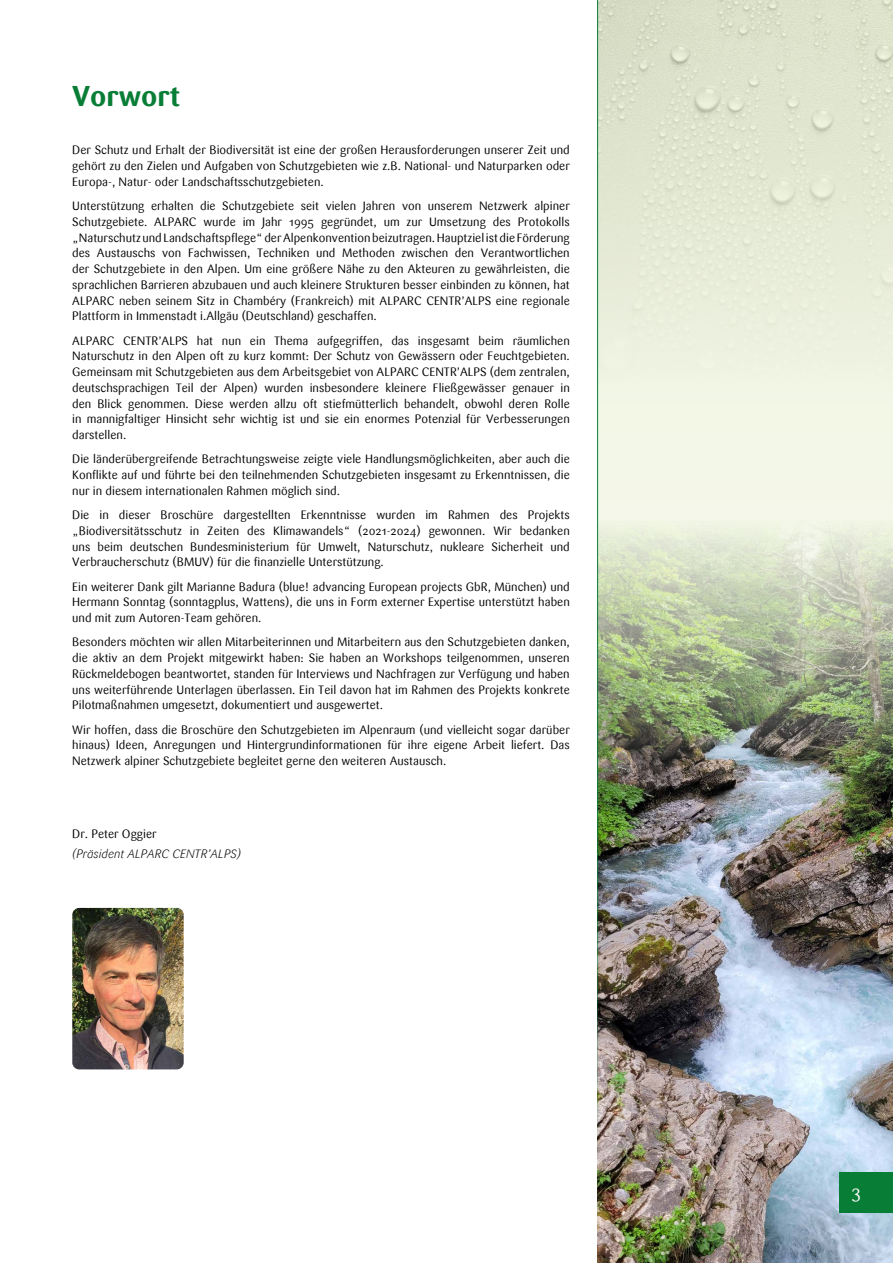
<style>
.page{position:relative;width:893px;height:1263px;background:#fff}
.page>*{position:absolute;margin:0;border:0;box-sizing:border-box;transform-origin:0 0}
.t1{font:700 28.5px "Sari";color:#087d36}
.t2{font:18px "Sari";color:#fff}
.t3{font:12px/15.8px "Sari";color:#000;text-align:justify}
.t4{font:italic 300 12px "Sari";color:#000}
</style>
<div class="page">
<div style="left:598px;top:0;width:295px;height:1263px;background:#f3f7e7"></div>
<img style="left:598px;top:0;width:295px;height:388px">
<img style="left:598px;top:521px;width:295px;height:742px">
<img style="left:72px;top:908px;width:112px;height:161px">
<div style="left:839px;top:1173px;width:54px;height:40px;background:#087d36"></div>
<hr style="left:597px;top:0;width:1px;height:1174px;background:#087d36">
<h1 class="t1" style="left:72px;top:79px;width:110px">Vorwort</h1>
<p class="t3" style="left:72px;top:143px;width:499px">Der Schutz und Erhalt der Biodiversität ist eine der großen Herausforderungen unserer Zeit und gehört zu den Zielen und Aufgaben von Schutzgebieten wie z.B. National- und Naturparken oder Europa-, Natur- oder Landschaftsschutzgebieten.</p>
<p class="t3" style="left:72px;top:198px;width:499px">Unterstützung erhalten die Schutzgebiete seit vielen Jahren von unserem Netzwerk alpiner Schutzgebiete. ALPARC wurde im Jahr 1995 gegründet, um zur Umsetzung des Protokolls „Naturschutz und Landschaftspflege“ der Alpenkonvention beizutragen. Hauptziel ist die Förderung des Austauschs von Fachwissen, Techniken und Methoden zwischen den Verantwortlichen der Schutzgebiete in den Alpen. Um eine größere Nähe zu den Akteuren zu gewährleisten, die sprachlichen Barrieren abzubauen und auch kleinere Strukturen besser einbinden zu können, hat ALPARC neben seinem Sitz in Chambéry (Frankreich) mit ALPARC CENTR’ALPS eine regionale Plattform in Immenstadt i.Allgäu (Deutschland) geschaffen.</p>
<p class="t3" style="left:72px;top:333px;width:499px">ALPARC CENTR’ALPS hat nun ein Thema aufgegriffen, das insgesamt beim räumlichen Naturschutz in den Alpen oft zu kurz kommt: Der Schutz von Gewässern oder Feuchtgebieten.<br>Gemeinsam mit Schutzgebieten aus dem Arbeitsgebiet von ALPARC CENTR’ALPS (dem zentralen, deutschsprachigen Teil der Alpen) wurden insbesondere kleinere Fließgewässer genauer in den Blick genommen. Diese werden allzu oft stiefmütterlich behandelt, obwohl deren Rolle in mannigfaltiger Hinsicht sehr wichtig ist und sie ein enormes Potenzial für Verbesserungen darstellen.</p>
<p class="t3" style="left:72px;top:451px;width:499px">Die länderübergreifende Betrachtungsweise zeigte viele Handlungsmöglichkeiten, aber auch die Konflikte auf und führte bei den teilnehmenden Schutzgebieten insgesamt zu Erkenntnissen, die nur in diesem internationalen Rahmen möglich sind.</p>
<p class="t3" style="left:72px;top:507px;width:499px">Die in dieser Broschüre dargestellten Erkenntnisse wurden im Rahmen des Projekts „Biodiversitätsschutz in Zeiten des Klimawandels“ (2021-2024) gewonnen. Wir bedanken uns beim deutschen Bundesministerium für Umwelt, Naturschutz, nukleare Sicherheit und Verbraucherschutz (BMUV) für die finanzielle Unterstützung.</p>
<p class="t3" style="left:72px;top:579px;width:499px">Ein weiterer Dank gilt Marianne Badura (blue! advancing European projects GbR, München) und Hermann Sonntag (sonntagplus, Wattens), die uns in Form externer Expertise unterstützt haben und mit zum Autoren-Team gehören.</p>
<p class="t3" style="left:72px;top:634px;width:499px">Besonders möchten wir allen Mitarbeiterinnen und Mitarbeitern aus den Schutzgebieten danken, die aktiv an dem Projekt mitgewirkt haben: Sie haben an Workshops teilgenommen, unseren Rückmeldebogen beantwortet, standen für Interviews und Nachfragen zur Verfügung und haben uns weiterführende Unterlagen überlassen. Ein Teil davon hat im Rahmen des Projekts konkrete Pilotmaßnahmen umgesetzt, dokumentiert und ausgewertet.</p>
<p class="t3" style="left:72px;top:722px;width:499px">Wir hoffen, dass die Broschüre den Schutzgebieten im Alpenraum (und vielleicht sogar darüber hinaus) Ideen, Anregungen und Hintergrundinformationen für ihre eigene Arbeit liefert. Das Netzwerk alpiner Schutzgebiete begleitet gerne den weiteren Austausch.</p>
<p class="t3" style="left:72px;top:826px;width:86px">Dr. Peter Oggier</p>
<p class="t4" style="left:72px;top:847px;width:170px">(Präsident ALPARC CENTR’ALPS)</p>
<h2 class="t2" style="left:851px;top:1181px;width:11px">3</h2>
</div>
